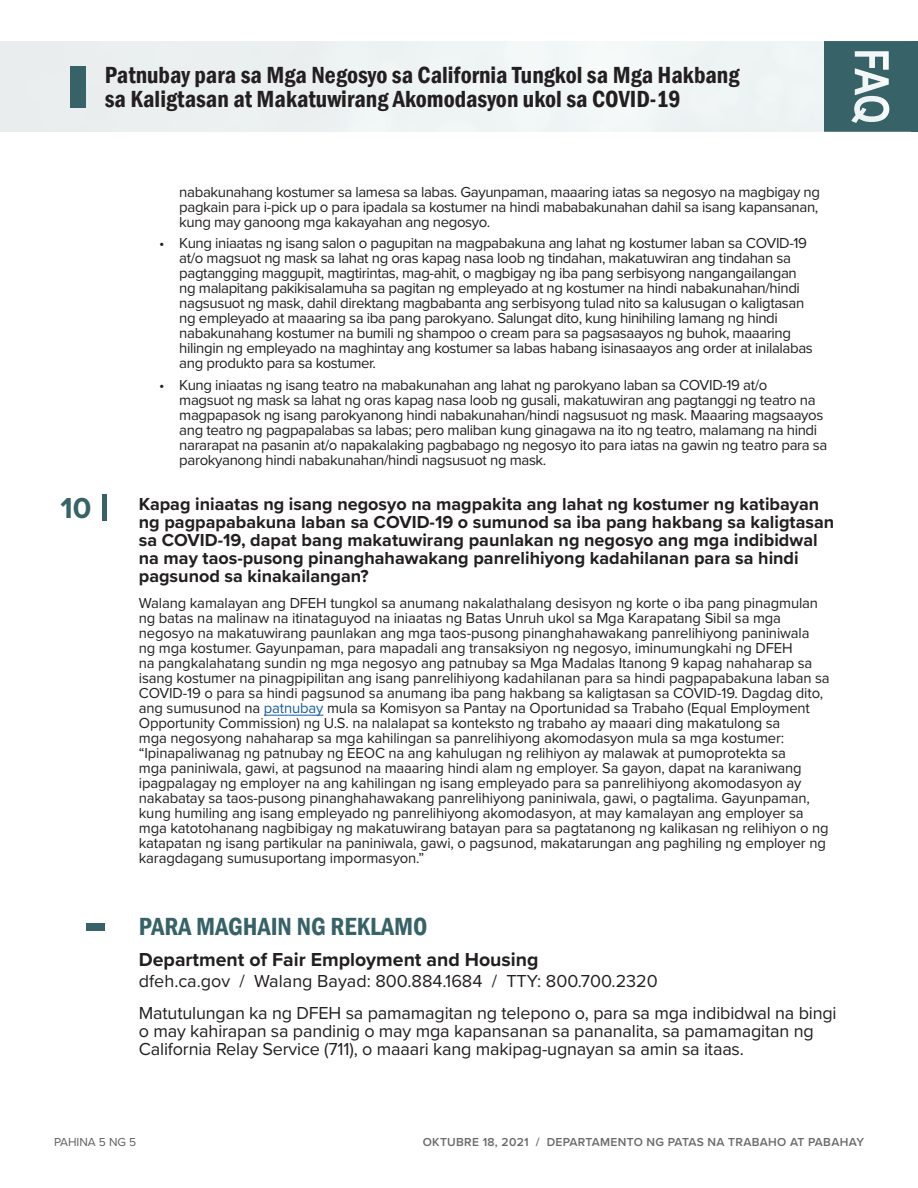
<style>
.page{position:relative;width:918px;height:1188px;background:#fff}
.page>*{position:absolute;margin:0;border:0;box-sizing:border-box;transform-origin:0 0}
.t1{font:700 30px "Proxima Nova";color:#366268}
.t2{font:600 condensed 25.5px "Franklin Gothic";color:#366268}
.t3{font:600 condensed 24px/24px "Franklin Gothic";color:#231f20}
.t4{font:700 19.5px "Proxima Nova";color:#231f20}
.t5{font:700 18px/18px "Proxima Nova";color:#231f20}
.t6{font:18px/18px "Proxima Nova";letter-spacing:-.01em;color:#231f20}
.t7{font:15px/15px "Proxima Nova";letter-spacing:-.01em;color:#231f20}
.t8{font:600 12px "Proxima Nova";letter-spacing:.025em;color:#69696c}
.t9{font:12px "Proxima Nova";color:#5f5f62}
.s1{color:#175d9e}
</style>
<div class="page">
<hr style="left:264px;top:715px;width:59px;height:1px;background:#175d9e">
<div style="left:86px;top:923px;width:18px;height:8px;background:#366268"></div>
<div style="left:102px;top:495px;width:5px;height:26px;background:#366268"></div>
<div style="left:0;top:41px;width:918px;height:91px;background:#edf2f3"></div>
<svg style="left:824px;top:41px;width:94px;height:91px"></svg>
<div style="left:70px;top:66px;width:16px;height:42px;background:#366268"></div>
<h3 class="t3" style="left:105px;top:62px;width:636px">Patnubay para sa Mga Negosyo sa California Tungkol sa Mga Hakbang sa Kaligtasan at Makatuwirang Akomodasyon ukol sa COVID-19</h3>
<p class="t1" style="left:61px;top:486px;width:32px">10</p>
<p class="t7" style="left:159px;top:235px;width:7px">•</p>
<p class="t7" style="left:159px;top:377px;width:7px">•</p>
<p class="t7" style="left:179px;top:183px;width:642px;text-align:justify">nabakunahang kostumer sa lamesa sa labas. Gayunpaman, maaaring iatas sa negosyo na magbigay ng pagkain para -i pick up o para ipadala sa kostumer na hindi mababakunahan dahil sa isang kapansanan, kung may ganoong mga kakayahan ang negosyo.</p>
<p class="t7" style="left:179px;top:235px;width:629px">Kung iniaatas ng isang salon o pagupitan na magpabakuna ang lahat ng kostumer laban sa COVID-19</p>
<p class="t7" style="left:179px;top:250px;width:635px">at o/ magsuot ng mask sa lahat ng oras kapag nasa loob ng tindahan, makatuwiran ang tindahan sa pagtangging maggupit, magtirintas, mag-ahit o, magbigay ng iba pang serbisyong nangangailangan ng malapitang pakikisalamuha sa pagitan ng empleyado at ng kostumer na hindi nabakunahan/hindi nagsusuot ng mask, dahil direktang magbabanta ang serbisyong tulad nito sa kalusugan o kaligtasan ng empleyado at maaaring sa iba pang parokyano. Salungat dito, kung hinihiling lamang ng hindi nabakunahang kostumer na bumili ng shampoo o cream para sa pagsasaayos ng buhok, maaaring hilingin ng empleyado na maghintay ang kostumer sa labas habang isinasaayos ang order at inilalabas ang produkto para sa kostumer.</p>
<p class="t7" style="left:179px;top:377px;width:590px">Kung iniaatas ng isang teatro na mabakunahan ang lahat ng parokyano laban sa COVID-19 at o/</p>
<p class="t7" style="left:179px;top:392px;width:650px">magsuot ng mask sa lahat ng oras kapag nasa loob ng gusali, makatuwiran ang pagtanggi ng teatro na magpapasok ng isang parokyanong hindi nabakunahan/hindi nagsusuot ng mask. Maaaring magsaayos ang teatro ng pagpapalabas sa labas; pero maliban kung ginagawa na ito ng teatro, malamang na hindi nararapat na pasanin at o/ napakalaking pagbabago ng negosyo ito para iatas na gawin ng teatro para sa parokyanong hindi nabakunahan/hindi nagsusuot ng mask.</p>
<p class="t5" style="left:139px;top:495px;width:682px">Kapag iniaatas ng isang negosyo na magpakita ang lahat ng kostumer ng katibayan</p>
<p class="t5" style="left:139px;top:513px;width:697px">ng pagpapabakuna laban sa COVID-19 o sumunod sa iba pang hakbang sa kaligtasan sa COVID-19, dapat bang makatuwirang paunlakan ng negosyo ang mga indibidwal na may taos-pusong pinanghahawakang panrelihiyong kadahilanan para sa hindi pagsunod sa kinakailangan?</p>
<p class="t7" style="left:139px;top:595px;width:692px">Walang kamalayan ang DFEH tungkol sa anumang nakalathalang desisyon ng korte o iba pang pinagmulan ng batas na malinaw na itinataguyod na iniaatas ng Batas Unruh ukol sa Mga Karapatang Sibil sa mga negosyo na makatuwirang paunlakan ang mga taos-pusong pinanghahawakang panrelihiyong paniniwala ng mga kostumer. Gayunpaman, para mapadali ang transaksiyon ng negosyo, iminumungkahi ng DFEH<br>na pangkalahatang sundin ng mga negosyo ang patnubay sa Mga Madalas Itanong 9 kapag nahaharap sa isang kostumer na pinagpipilitan ang isang panrelihiyong kadahilanan para sa hindi pagpapabakuna laban sa COVID-19 o para sa hindi pagsunod sa anumang iba pang hakbang sa kaligtasan sa COVID-19. Dagdag dito, ang sumusunod na <span class="s1">patnubay</span> mula sa Komisyon sa Pantay na Oportunidad sa Trabaho (Equal Employment Opportunity Commission) ng U .S. na nalalapat sa konteksto ng trabaho ay maaari ding makatulong sa<br>mga negosyong nahaharap sa mga kahilingan sa panrelihiyong akomodasyon mula sa mga kostumer: “Ipinapaliwanag ng patnubay ng EEOC na ang kahulugan ng relihiyon ay malawak at pumoprotekta sa<br>mga paniniwala, gawi, at pagsunod na maaaring hindi alam ng employer. Sa gayon, dapat na karaniwang ipagpalagay ng employer na ang kahilingan ng isang empleyado para sa panrelihiyong akomodasyon ay nakabatay sa taos-pusong pinanghahawakang panrelihiyong paniniwala, gawi o, pagtalima. Gayunpaman, kung humiling ang isang empleyado ng panrelihiyong akomodasyon, at may kamalayan ang employer sa mga katotohanang nagbibigay ng makatuwirang batayan para sa pagtatanong ng kalikasan ng relihiyon o ng katapatan ng isang partikular na paniniwala, gawi o, pagsunod, makatarungan ang paghiling ng employer ng karagdagang sumusuportang impormasyon“.</p>
<h2 class="t2" style="left:139px;top:909px;width:290px">PARA MAGHAIN NG REKLAMO</h2>
<p class="t4" style="left:139px;top:945px;width:401px">Department of Fair Employment and Housing</p>
<p class="t6" style="left:506px;top:972px;width:153px">TTY: 800.700.2320</p>
<p class="t6" style="left:240px;top:972px;width:7px">/</p>
<p class="t6" style="left:492px;top:972px;width:7px">/</p>
<p class="t6" style="left:139px;top:972px;width:93px">dfeh.ca.gov</p>
<p class="t6" style="left:139px;top:1003px;width:699px">Matutulungan ka ng DFEH sa pamamagitan ng telepono ,o para sa mga indibidwal na bingi o may kahirapan sa pandinig o may mga kapansanan sa pananalita, sa pamamagitan ng<br>California Relay Service (711 o,) maaari kang makipag-ugnayan sa amin sa itaas.</p>
<p class="t6" style="left:254px;top:972px;width:230px">Walang Bayad: 800.884.1684</p>
<p class="t9" style="left:54px;top:1133px;width:84px">PAHINA 5 NG 5</p>
<p class="t8" style="left:536px;top:1133px;width:5px">/</p>
<p class="t8" style="left:423px;top:1133px;width:107px">OKTUBRE 18, 2021</p>
<p class="t8" style="left:547px;top:1133px;width:319px">DEPARTAMENTO NG PATAS NA TRABAHO AT PABAHAY</p>
</div>
